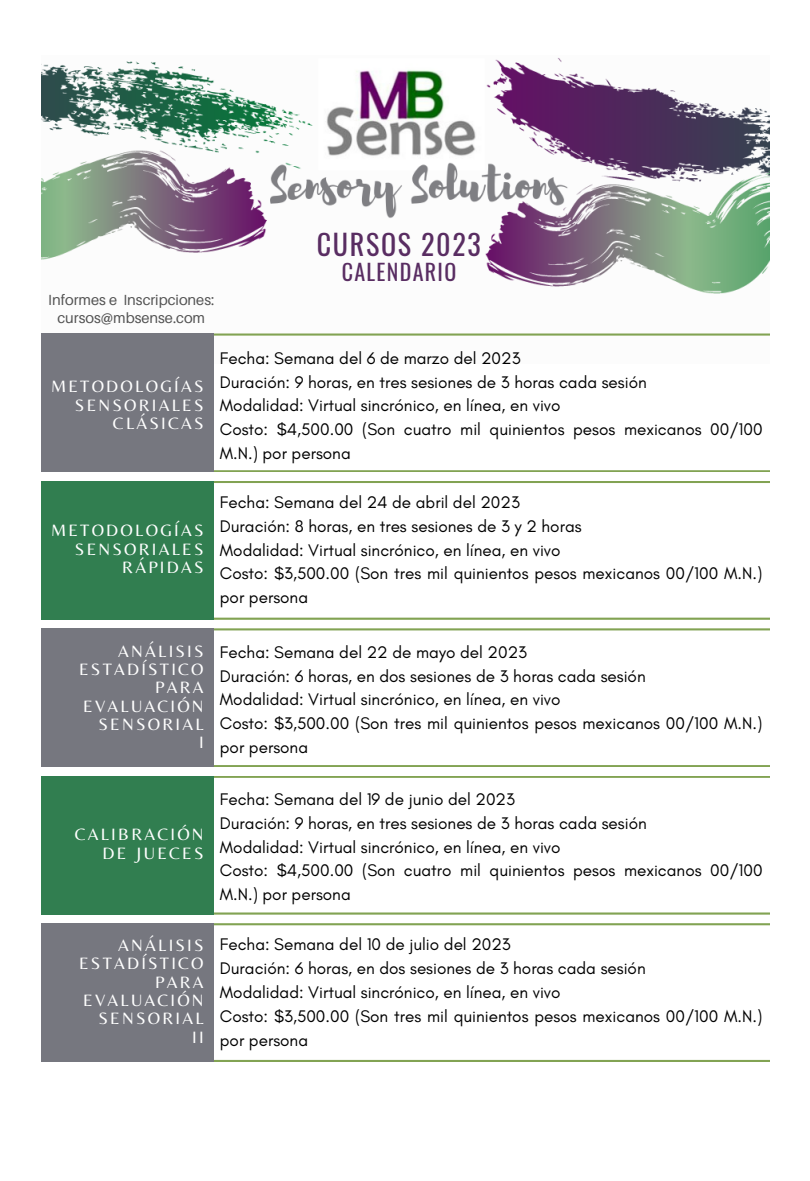
<style>
.page{position:relative;width:810px;height:1181px;background:#fff}
.page>*{position:absolute;margin:0;border:0;box-sizing:border-box;transform-origin:0 0}
.t1{font:28.05px "Oswald";letter-spacing:.06em;color:#592d62}
.t2{font:22.05px "Oswald";letter-spacing:.06em;color:#592d62}
.t3{font:17.1px/23.9px "Glacial Indifference";color:#000}
.t4{font:17.1px/18.3px "Belleza";letter-spacing:.13em;color:#fff;text-align:right}
.t5{font:14.7px "Aileron";color:#545454}
</style>
<div class="page">
<img style="left:42px;top:58px;width:728px;height:236px">
<svg style="left:213px;top:333px;width:557px;height:139px"></svg>
<div style="left:42px;top:333px;width:171px;height:139px;background:#76777f"></div>
<svg style="left:213px;top:481px;width:557px;height:138px"></svg>
<div style="left:42px;top:481px;width:171px;height:138px;background:#317e50"></div>
<svg style="left:187px;top:628px;width:583px;height:139px"></svg>
<div style="left:42px;top:628px;width:171px;height:138px;background:#76777f"></div>
<svg style="left:213px;top:776px;width:557px;height:138px"></svg>
<div style="left:42px;top:775px;width:171px;height:139px;background:#317e50"></div>
<svg style="left:179px;top:923px;width:591px;height:139px"></svg>
<div style="left:42px;top:923px;width:171px;height:138px;background:#76777f"></div>
<p class="t5" style="left:48px;top:291px;width:168px">Informes e Inscripciones:</p>
<p class="t5" style="left:57px;top:308px;width:149px">cursos@mbsense.com</p>
<p class="t1" style="left:317px;top:223px;width:166px">CURSOS 2023</p>
<p class="t2" style="left:342px;top:255px;width:116px">CALENDARIO</p>
<p class="t4" style="left:51px;top:377px;width:154px">METODOLOGÍAS<br>SENSORIALES<br>CLÁSICAS</p>
<p class="t4" style="left:51px;top:521px;width:154px">METODOLOGÍAS<br>SENSORIALES<br>RÁPIDAS</p>
<p class="t4" style="left:79px;top:641px;width:126px">ANÁLISIS<br>ESTADÍSTICO<br>PARA<br>EVALUACIÓN<br>SENSORIAL</p>
<p class="t4" style="left:199px;top:733px;width:6px">I</p>
<p class="t4" style="left:75px;top:825px;width:131px">CALIBRACIÓN</p>
<p class="t4" style="left:102px;top:843px;width:103px">DE JUECES</p>
<p class="t4" style="left:79px;top:935px;width:126px">ANÁLISIS<br>ESTADÍSTICO<br>PARA<br>EVALUACIÓN<br>SENSORIAL</p>
<p class="t4" style="left:192px;top:1027px;width:13px">II</p>
<p class="t3" style="left:220px;top:346px;width:302px">Fecha: Semana del 6 de marzo del 2023</p>
<p class="t3" style="left:220px;top:370px;width:428px">Duración: 9 horas, en tres sesiones de 3 horas cada sesión</p>
<p class="t3" style="left:220px;top:393px;width:342px">Modalidad: Virtual sincrónico, en línea, en vivo</p>
<p class="t3" style="left:220px;top:417px;width:544px">Costo: $4,500.00 (Son cuatro mil quinientos pesos mexicanos 00/100<br>M.N.) por persona</p>
<p class="t3" style="left:220px;top:490px;width:302px">Fecha: Semana del 24 de abril del 2023</p>
<p class="t3" style="left:220px;top:514px;width:363px">Duración: 8 horas, en tres sesiones de 3 y 2 horas</p>
<p class="t3" style="left:220px;top:537px;width:342px">Modalidad: Virtual sincrónico, en línea, en vivo</p>
<p class="t3" style="left:220px;top:561px;width:544px">Costo: $3,500.00 (Son tres mil quinientos pesos mexicanos 00/100 M.N.) por persona</p>
<p class="t3" style="left:220px;top:640px;width:309px">Fecha: Semana del 22 de mayo del 2023</p>
<p class="t3" style="left:220px;top:663px;width:427px">Duración: 6 horas, en dos sesiones de 3 horas cada sesión</p>
<p class="t3" style="left:220px;top:687px;width:342px">Modalidad: Virtual sincrónico, en línea, en vivo</p>
<p class="t3" style="left:220px;top:711px;width:544px">Costo: $3,500.00 (Son tres mil quinientos pesos mexicanos 00/100 M.N.) por persona</p>
<p class="t3" style="left:220px;top:787px;width:297px">Fecha: Semana del 19 de junio del 2023</p>
<p class="t3" style="left:220px;top:810px;width:428px">Duración: 9 horas, en tres sesiones de 3 horas cada sesión</p>
<p class="t3" style="left:220px;top:834px;width:342px">Modalidad: Virtual sincrónico, en línea, en vivo</p>
<p class="t3" style="left:220px;top:858px;width:544px">Costo: $4,500.00 (Son cuatro mil quinientos pesos mexicanos 00/100<br>M.N.) por persona</p>
<p class="t3" style="left:220px;top:932px;width:292px">Fecha: Semana del 10 de julio del 2023</p>
<p class="t3" style="left:220px;top:956px;width:427px">Duración: 6 horas, en dos sesiones de 3 horas cada sesión</p>
<p class="t3" style="left:220px;top:980px;width:342px">Modalidad: Virtual sincrónico, en línea, en vivo</p>
<p class="t3" style="left:220px;top:1004px;width:544px">Costo: $3,500.00 (Son tres mil quinientos pesos mexicanos 00/100 M.N.) por persona</p>
</div>
